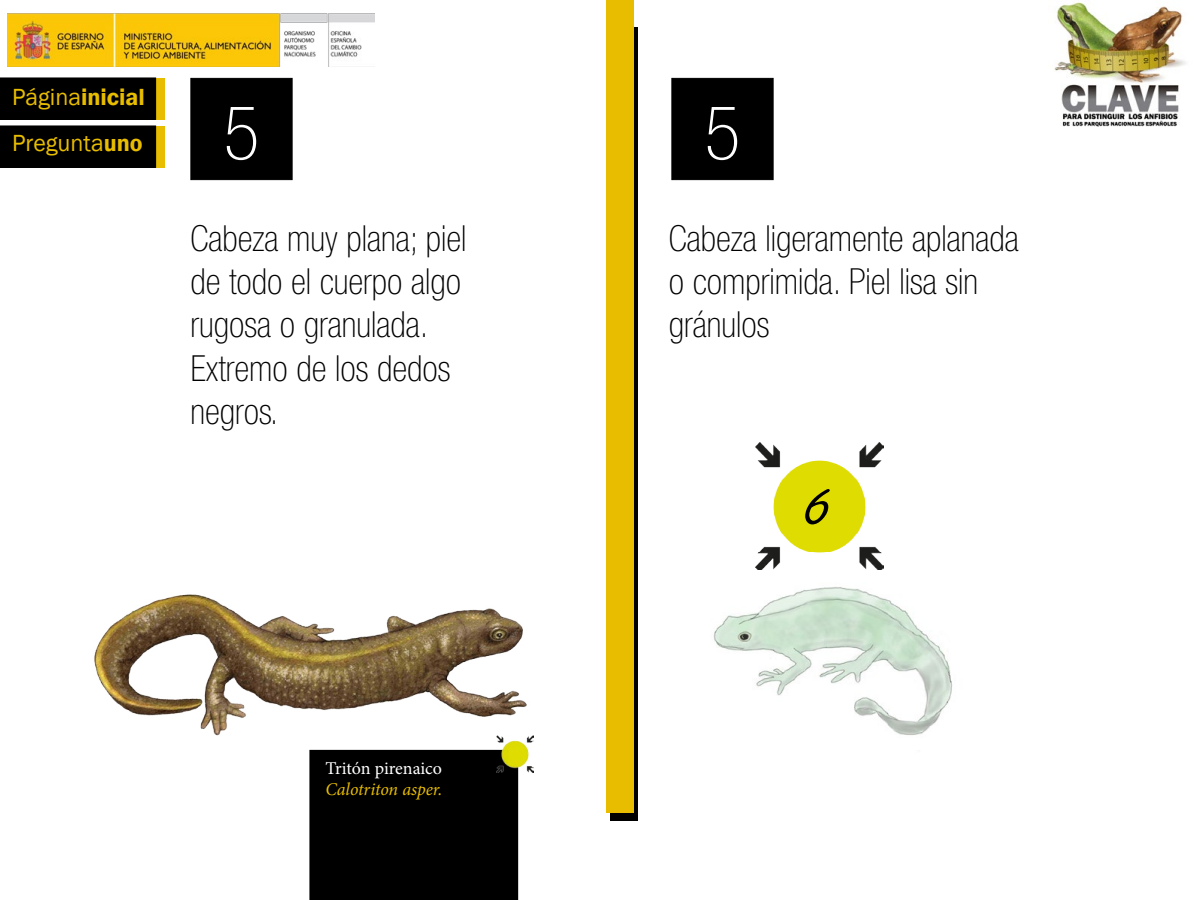
<style>
.page{position:relative;width:1200px;height:900px;background:#fff}
.page>*{position:absolute;margin:0;border:0;box-sizing:border-box;transform-origin:0 0}
.t1{font:100 condensed 75px "Helvetica Neue";color:#fff}
.t2{font:75px "Freestyle Script";color:#000}
.t3{font:100 condensed 36px/43.2px "Helvetica Neue";color:#000}
.t4{font:24px/45.2px "Franklin Gothic";color:#e8bd00}
.t5{font:italic 18px "Minion Pro";letter-spacing:-.01em;color:#e8bd00}
.t6{font:18px "Minion Pro";letter-spacing:-.005em;color:#fff}
.s1{font-weight:600}
</style>
<div class="page">
<div style="left:610px;top:27px;width:28px;height:793px;background:#000"></div>
<div style="left:0;top:78px;width:164px;height:41px;background:#e8bd00"></div>
<div style="left:0;top:78px;width:156px;height:42px;background:#000"></div>
<div style="left:0;top:126px;width:164px;height:41px;background:#e8bd00"></div>
<div style="left:0;top:126px;width:156px;height:42px;background:#000"></div>
<div style="left:606px;top:0;width:28px;height:813px;background:#e8bd00"></div>
<img style="left:1054px;top:2px;width:132px;height:125px">
<img style="left:8px;top:14px;width:367px;height:53px">
<div style="left:190px;top:78px;width:102px;height:102px;background:#000;border:1px solid #000"></div>
<div style="left:672px;top:78px;width:102px;height:102px;background:#000;border:1px solid #000"></div>
<img style="left:756px;top:443px;width:127px;height:127px">
<div style="left:310px;top:750px;width:208px;height:150px;background:#000"></div>
<img style="left:94px;top:594px;width:433px;height:142px">
<img style="left:496px;top:735px;width:38px;height:38px">
<img style="left:713px;top:587px;width:240px;height:148px">
<p class="t4" style="left:12px;top:75px;width:135px">Página<span class="s1">inicial<br></span>Pregunta<span class="s1">uno</span></p>
<h1 class="t1" style="left:224px;top:91px;width:37px">5</h1>
<h1 class="t1" style="left:704px;top:91px;width:37px">5</h1>
<p class="t3" style="left:190px;top:216px;width:277px">Cabeza muy plana; piel de todo el cuerpo algo rugosa o granulada.<br>Extremo de los dedos negros.</p>
<p class="t3" style="left:669px;top:216px;width:351px">Cabeza ligeramente aplanada o comprimida. Piel lisa sin gránulos</p>
<h1 class="t2" style="left:807px;top:462px;width:27px">6</h1>
<p class="t6" style="left:326px;top:756px;width:118px">Tritón pirenaico</p>
<p class="t5" style="left:326px;top:777px;width:119px">Calotriton asper.</p>
</div>
